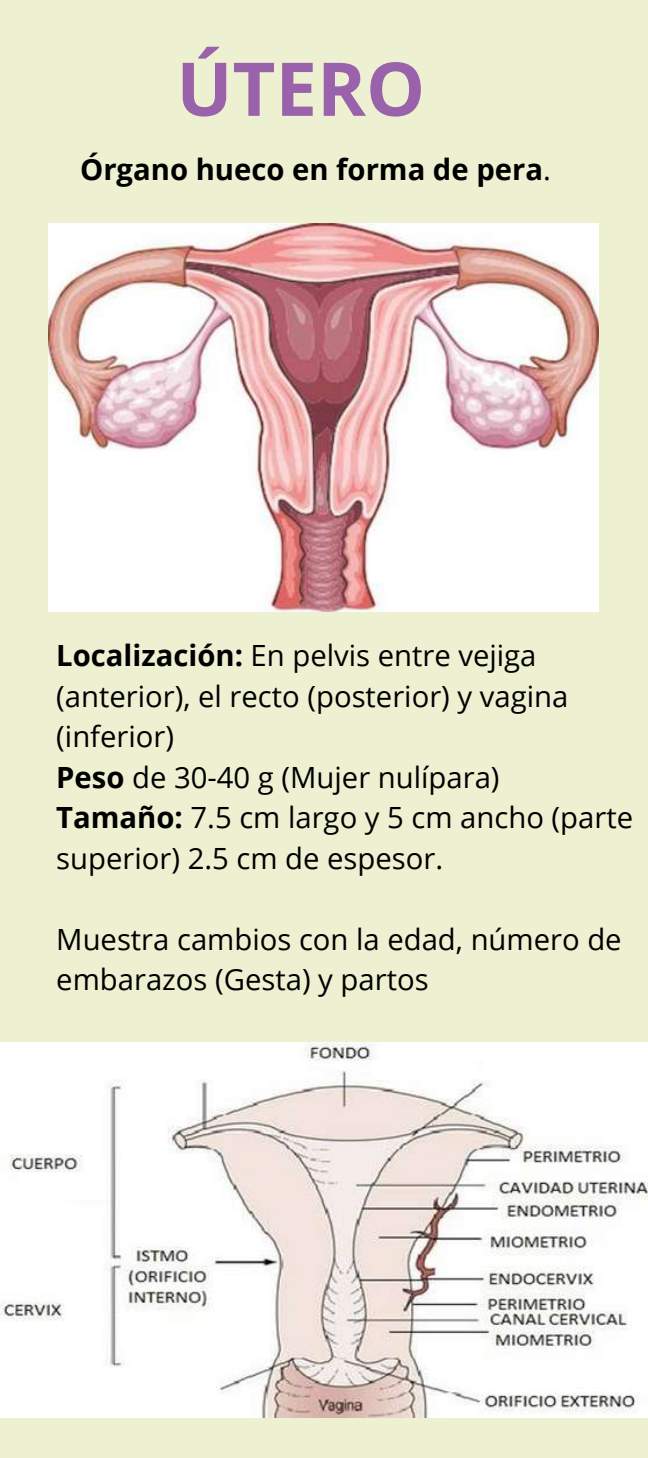
<style>
.page{position:relative;width:648px;height:1458px;background:#eef0d2}
.page>*{position:absolute;margin:0;border:0;box-sizing:border-box;transform-origin:0 0}
.t1{font:700 74.25px "Open Sans";color:#9962aa}
.t2{font:29.25px/40.5px "Open Sans";color:#000}
.t3{font:700 29.25px "Open Sans";color:#000}
.s1{font-weight:400}
.s2{font-weight:700}
</style>
<div class="page">
<img style="left:49px;top:224px;width:550px;height:388px">
<img style="left:0;top:1043px;width:648px;height:374px">
<h1 class="t1" style="left:176px;top:37px;width:250px">ÚTERO</h1>
<p class="t3" style="left:80px;top:149px;width:472px">Órgano hueco en forma de pera<span class="s1">.</span></p>
<p class="t2" style="left:56px;top:635px;width:578px"><span class="s2">Localización:</span> En pelvis entre vejiga (anterior), el recto (posterior) y vagina (inferior)<br><span class="s2">Peso</span> de 30-40 g (Mujer nulípara)<br><span class="s2">Tamaño:</span> 7.5 cm largo y 5 cm ancho (parte superior) 2.5 cm de espesor.</p>
<p class="t2" style="left:56px;top:918px;width:567px">Muestra cambios con la edad, número de embarazos (Gesta) y partos</p>
</div>
